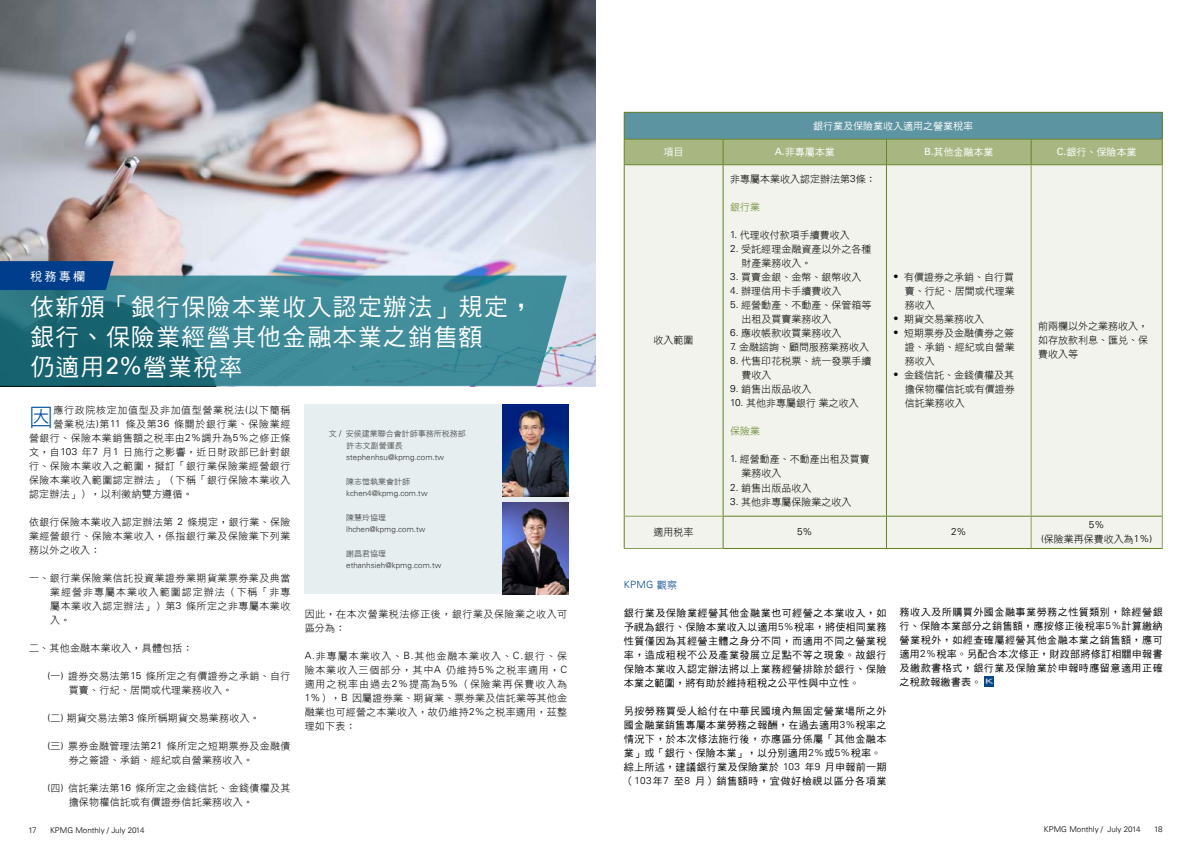
<style>
.page{position:relative;width:1191px;height:842px;background:#fff}
.page>*{position:absolute;margin:0;border:0;box-sizing:border-box;transform-origin:0 0}
.t1{font:24px/30px "DF Hei Md HK BF";letter-spacing:.05em;color:#fff}
.t2{font:24px "DF Hei Lt HK BF";color:#00529b}
.t3{font:12px "DF Hei Md HK BF";color:#fff}
.t4{font:10px/14px "DF Hei Lt HK BF";letter-spacing:.025em;color:#000;text-align:justify}
.t5{font:10px/14px "DF Hei Md HK BF";letter-spacing:.05em;color:#000;text-align:justify}
.t6{font:10px/14px "DF Hei Lt HK BF";color:#000}
.t7{font:10px "DF Hei Lt HK BF";letter-spacing:.045em;color:#000}
.t8{font:10px "DF Hei Md HK BF";color:#fff}
.t9{font:10px/14px "DF Hei Lt HK BF";letter-spacing:.05em;color:#000}
.t10{font:10px "DF Hei Lt HK BF";letter-spacing:.06em;color:#000}
.t11{font:10px "DF Hei Lt HK BF";letter-spacing:.065em;color:#000}
.t12{font:300 10px "Univers 45";color:#00468f}
.t13{font:10px "DF Hei Lt HK BF";color:#648325}
.t14{font:300 10px "Univers 45";color:#000}
.t15{font:300 8px "Univers 45";color:#333}
.t16{font:300 8px "Univers 45";color:#000}
.t17{font:8px/12px "DF Hei Lt HK BF";color:#333}
.s1{font-family:"Univers 55 Roman"}
.s2{font-family:"Univers 45";font-weight:300}
.s3{font-family:"DF Hei Lt HK BF";font-weight:400}
</style>
<div class="page">
<img style="left:0;top:0;width:595px;height:386px">
<svg style="left:0;top:276px;width:569px;height:110px;background:#3a8391"></svg>
<svg style="left:0;top:261px;width:114px;height:29px;background:#04418c"></svg>
<div style="left:304px;top:404px;width:264px;height:190px;background:#e6eeef"></div>
<img style="left:502px;top:404px;width:66px;height:92px">
<div style="left:625px;top:165px;width:536px;height:383px;background:#f1f3ec"></div>
<hr style="left:624px;top:112px;width:99px;height:1px;background:#648325">
<hr style="left:723px;top:112px;width:163px;height:1px;background:#648325">
<hr style="left:886px;top:112px;width:145px;height:1px;background:#648325">
<hr style="left:1031px;top:112px;width:131px;height:1px;background:#648325">
<svg style="left:624px;top:113px;width:538px;height:51px;background:#80a48f"></svg>
<hr style="left:624px;top:164px;width:99px;height:1px;background:#648325">
<hr style="left:624px;top:165px;width:1px;height:351px;background:#648325">
<hr style="left:723px;top:164px;width:163px;height:1px;background:#648325">
<hr style="left:722px;top:165px;width:1px;height:351px;background:#648325">
<hr style="left:886px;top:164px;width:145px;height:1px;background:#648325">
<hr style="left:886px;top:165px;width:1px;height:351px;background:#648325">
<hr style="left:1031px;top:164px;width:131px;height:1px;background:#648325">
<hr style="left:624px;top:516px;width:1px;height:32px;background:#648325">
<hr style="left:722px;top:516px;width:164px;height:1px;background:#648325">
<hr style="left:722px;top:516px;width:1px;height:32px;background:#648325">
<hr style="left:886px;top:516px;width:145px;height:1px;background:#648325">
<hr style="left:886px;top:516px;width:1px;height:32px;background:#648325">
<hr style="left:1031px;top:516px;width:130px;height:1px;background:#648325">
<hr style="left:722px;top:548px;width:164px;height:1px;background:#648325">
<hr style="left:886px;top:548px;width:145px;height:1px;background:#648325">
<hr style="left:1031px;top:548px;width:131px;height:1px;background:#648325">
<hr style="left:1030px;top:165px;width:1px;height:351px;background:#8ba15b">
<hr style="left:1161px;top:165px;width:1px;height:351px;background:#8ba15b">
<hr style="left:624px;top:516px;width:98px;height:1px;background:#8ba15b">
<hr style="left:1030px;top:516px;width:1px;height:32px;background:#8ba15b">
<hr style="left:1161px;top:516px;width:1px;height:32px;background:#8ba15b">
<hr style="left:624px;top:548px;width:98px;height:1px;background:#8ba15b">
<img style="left:502px;top:503px;width:66px;height:91px">
<svg style="left:985px;top:676px;width:8px;height:11px"></svg>
<p class="t8" style="left:813px;top:121px;width:161px">銀行業及保險業收入適用之營業稅率</p>
<p class="t3" style="left:30px;top:270px;width:57px">稅務專欄</p>
<h1 class="t1" style="left:30px;top:292px;width:504px">依新頒「銀行保險本業收入認定辦法」規定，銀行、保險業經營其他金融本業之銷售額<br>仍適用<span class="s1">2%</span>營業稅率</h1>
<h1 class="t2" style="left:29px;top:404px;width:25px">因</h1>
<p class="t11" style="left:54px;top:404px;width:238px">應行政院核定加值型及非加值型營業稅法<span class="s2">(</span>以下簡稱</p>
<p class="t10" style="left:54px;top:418px;width:238px">營業稅法<span class="s2">)</span>第<span class="s2">11</span> 條及第<span class="s2">36</span> 條關於銀行業、保險業經</p>
<p class="t4" style="left:29px;top:430px;width:263px">營銀行、保險本業銷售額之稅率由<span class="s2">2%</span>調升為<span class="s2">5%</span>之修正條</p>
<p class="t7" style="left:29px;top:446px;width:263px">文，自<span class="s2">103</span> 年<span class="s2">7</span> 月<span class="s2">1</span> 日施行之影響，近日財政部已針對銀</p>
<p class="t7" style="left:29px;top:460px;width:263px">行、保險本業收入之範圍，擬訂「銀行業保險業經營銀行</p>
<p class="t7" style="left:29px;top:474px;width:263px">保險本業收入範圍認定辦法」（下稱「銀行保險本業收入</p>
<p class="t4" style="left:29px;top:486px;width:165px">認定辦法」），以利徵納雙方遵循。</p>
<p class="t4" style="left:29px;top:514px;width:263px">依銀行保險本業收入認定辦法第 <span class="s2">2</span> 條規定，銀行業、保險業經營銀行、保險本業收入，係指銀行業及保險業下列業務以外之收入：</p>
<p class="t4" style="left:50px;top:570px;width:242px;text-indent:-21px">一、銀行業保險業信託投資業證券業期貨業票券業及典當業經營非專屬本業收入範圍認定辦法（下稱「非專屬本業收入認定辦法」）第<span class="s2">3</span> 條所定之非專屬本業收入。</p>
<p class="t4" style="left:29px;top:640px;width:165px">二、其他金融本業收入，具體包括：</p>
<p class="t4" style="left:69px;top:668px;width:223px;text-indent:-21px"><span class="s2">(</span>一<span class="s2">)</span> 證券交易法第<span class="s2">15</span> 條所定之有價證券之承銷、自行買賣、行紀、居間或代理業務收入。</p>
<p class="t4" style="left:47px;top:710px;width:214px"><span class="s2">(</span>二<span class="s2">)</span> 期貨交易法第<span class="s2">3</span> 條所稱期貨交易業務收入。</p>
<p class="t4" style="left:69px;top:738px;width:223px;text-indent:-21px"><span class="s2">(</span>三<span class="s2">)</span> 票券金融管理法第<span class="s2">21</span> 條所定之短期票券及金融債券之簽證、承銷、經紀或自營業務收入。</p>
<p class="t4" style="left:69px;top:780px;width:223px;text-indent:-21px"><span class="s2">(</span>四<span class="s2">)</span> 信託業法第<span class="s2">16</span> 條所定之金錢信託、金錢債權及其擔保物權信託或有價證券信託業務收入。</p>
<p class="t17" style="left:347px;top:427px;width:121px;text-indent:-18px">文 <span class="s2">/</span> 安侯建業聯合會計師事務所稅務部許志文副營運長</p>
<p class="t15" style="left:346px;top:452px;width:99px">stephenhsu@kpmg.com.tw</p>
<p class="t17" style="left:346px;top:475px;width:65px">陳志愷執業會計師</p>
<p class="t15" style="left:346px;top:488px;width:83px">kchen4@kpmg.com.tw</p>
<p class="t17" style="left:346px;top:511px;width:41px">陳慧玲協理</p>
<p class="t15" style="left:346px;top:524px;width:81px">lhchen@kpmg.com.tw</p>
<p class="t17" style="left:346px;top:547px;width:41px">謝昌君協理</p>
<p class="t15" style="left:346px;top:560px;width:97px">ethanhsieh@kpmg.com.tw</p>
<p class="t9" style="left:305px;top:607px;width:264px">因此，在本次營業稅法修正後，銀行業及保險業之收入可區分為：</p>
<p class="t4" style="left:305px;top:649px;width:264px"><span class="s2">A.</span>非專屬本業收入、<span class="s2">B.</span>其他金融本業收入、<span class="s2">C.</span>銀行、保險本業收入三個部分，其中<span class="s2">A</span> 仍維持<span class="s2">5%</span>之稅率適用，<span class="s2">C</span>適用之稅率由過去<span class="s2">2%</span>提高為<span class="s2">5%</span>（保險業再保費收入為<span class="s2">1%</span>），<span class="s2">B</span> 因屬證券業、期貨業、票券業及信託業等其他金融業也可經營之本業收入，故仍維持<span class="s2">2%</span>之稅率適用，茲整理如下表：</p>
<p class="t8" style="left:663px;top:147px;width:21px">項目</p>
<p class="t8" style="left:774px;top:147px;width:61px"><span class="s1">A.</span>非專屬本業</p>
<p class="t8" style="left:924px;top:147px;width:71px"><span class="s1">B.</span>其他金融本業</p>
<p class="t8" style="left:1057px;top:147px;width:81px"><span class="s1">C.</span>銀行、保險本業</p>
<p class="t4" style="left:653px;top:333px;width:41px">收入範圍</p>
<p class="t6" style="left:730px;top:172px;width:147px">非專屬本業收入認定辦法第<span class="s2">3</span>條：</p>
<p class="t13" style="left:730px;top:202px;width:31px">銀行業</p>
<p class="t6" style="left:730px;top:228px;width:121px"><span class="s2">1.</span> 代理收付款項手續費收入</p>
<p class="t6" style="left:741px;top:242px;width:131px;text-indent:-11px"><span class="s2">2.</span> 受託經理金融資產以外之各種財產業務收入。</p>
<p class="t6" style="left:730px;top:270px;width:133px"><span class="s2">3.</span> 買賣金銀、金幣、銀幣收入</p>
<p class="t6" style="left:730px;top:284px;width:113px"><span class="s2">4.</span> 辦理信用卡手續費收入</p>
<p class="t6" style="left:741px;top:298px;width:131px;text-indent:-11px"><span class="s2">5.</span> 經營動產、不動產、保管箱等出租及買賣業務收入</p>
<p class="t6" style="left:730px;top:326px;width:113px"><span class="s2">6.</span> 應收帳款收買業務收入</p>
<p class="t6" style="left:730px;top:340px;width:141px"><span class="s2">7.</span> 金融諮詢、顧問服務業務收入</p>
<p class="t6" style="left:741px;top:354px;width:131px;text-indent:-11px"><span class="s2">8.</span> 代售印花稅票、統一發票手續費收入</p>
<p class="t6" style="left:730px;top:382px;width:83px"><span class="s2">9.</span> 銷售出版品收入</p>
<p class="t6" style="left:730px;top:396px;width:130px"><span class="s2">10.</span> 其他非專屬銀行業之收入</p>
<p class="t13" style="left:730px;top:426px;width:31px">保險業</p>
<p class="t6" style="left:741px;top:452px;width:130px;text-indent:-11px"><span class="s2">1.</span> 經營動產、不動產出租及買賣業務收入</p>
<p class="t6" style="left:730px;top:480px;width:83px"><span class="s2">2.</span> 銷售出版品收入</p>
<p class="t6" style="left:730px;top:494px;width:123px"><span class="s2">3.</span> 其他非專屬保險業之收入</p>
<p class="t4" style="left:905px;top:270px;width:111px;text-indent:-11px"><span class="s2">•</span> 有價證券之承銷、自行買賣、行紀、居間或代理業務收入</p>
<p class="t6" style="left:893px;top:312px;width:92px"><span class="s2">•</span> 期貨交易業務收入</p>
<p class="t4" style="left:905px;top:326px;width:111px;text-indent:-11px"><span class="s2">•</span> 短期票券及金融債券之簽證、承銷、經紀或自營業務收入</p>
<p class="t4" style="left:905px;top:368px;width:111px;text-indent:-11px"><span class="s2">•</span> 金錢信託、金錢債權及其擔保物權信託或有價證券信託業務收入</p>
<p class="t4" style="left:653px;top:525px;width:41px">適用稅率</p>
<p class="t14" style="left:797px;top:526px;width:17px">5%</p>
<p class="t14" style="left:951px;top:526px;width:17px">2%</p>
<p class="t4" style="left:1038px;top:319px;width:111px">前兩欄以外之業務收入，如存放款利息、匯兌、保費收入等</p>
<p class="t14" style="left:1089px;top:519px;width:17px">5%</p>
<p class="t6" style="left:1041px;top:532px;width:113px"><span class="s2">(</span>保險業再保費收入為<span class="s2">1%)</span></p>
<p class="t12" style="left:624px;top:578px;width:55px">KPMG <span class="s3">觀察</span></p>
<p class="t5" style="left:624px;top:605px;width:264px">銀行業及保險業經營其他金融業也可經營之本業收入，如予視為銀行、保險本業收入以適用<span class="s2">5%</span>稅率，將使相同業務性質僅因為其經營主體之身分不同，而適用不同之營業稅率，造成租稅不公及產業發展立足點不等之現象。故銀行保險本業收入認定辦法將以上業務經營排除於銀行、保險本業之範圍，將有助於維持租稅之公平性與中立性。</p>
<p class="t5" style="left:624px;top:703px;width:264px;text-align:left">另按勞務買受人給付在中華民國境內無固定營業場所之外國金融業銷售專屬本業勞務之報酬，在過去適用<span class="s2">3%</span>稅率之情況下，於本次修法施行後，亦應區分係屬「其他金融本業」或「銀行、保險本業」，以分別適用<span class="s2">2%</span>或<span class="s2">5%</span>稅率。綜上所述，建議銀行業及保險業於 <span class="s2">103</span> 年<span class="s2">9</span> 月申報前一期（<span class="s2">103</span>年<span class="s2">7</span> 至<span class="s2">8</span> 月）銷售額時，宜做好檢視以區分各項業</p>
<p class="t5" style="left:899px;top:605px;width:264px">務收入及所購買外國金融事業勞務之性質類別，除經營銀行、保險本業部分之銷售額，應按修正後稅率<span class="s2">5%</span>計算繳納營業稅外，如經查確屬經營其他金融本業之銷售額，應可適用<span class="s2">2%</span>稅率。另配合本次修正，財政部將修訂相關申報書及繳款書格式，銀行業及保險業於申報時應留意適用正確之稅款報繳書表。</p>
<p class="t16" style="left:28px;top:825px;width:10px">17</p>
<p class="t16" style="left:50px;top:825px;width:96px">KPMG Monthly / July 2014</p>
<p class="t16" style="left:1044px;top:824px;width:98px">KPMG Monthly / July 2014</p>
<p class="t16" style="left:1154px;top:824px;width:10px">18</p>
</div>
